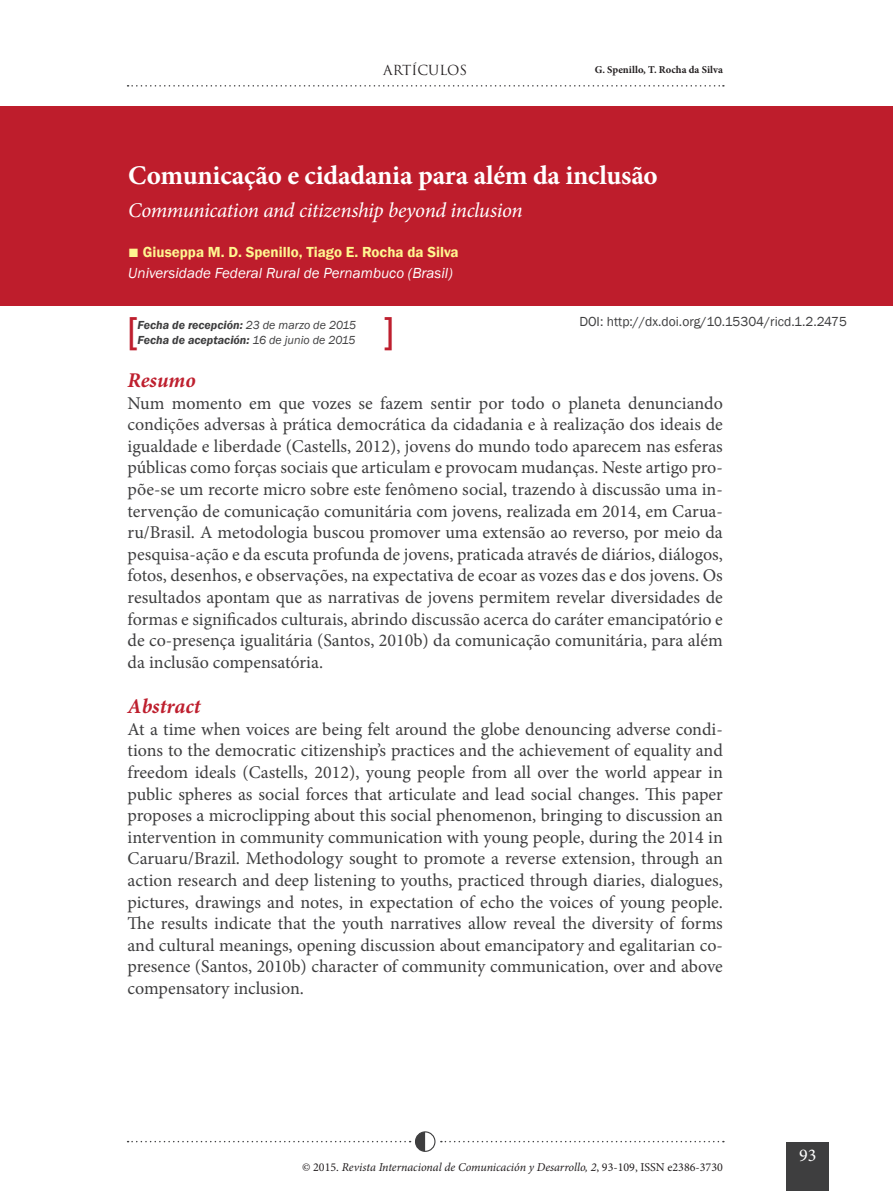
<style>
.page{position:relative;width:893px;height:1191px;background:#fff}
.page>*{position:absolute;margin:0;border:0;box-sizing:border-box;transform-origin:0 0}
.t1{font:36px "Arial";color:#be1f2e}
.t2{font:700 27px "Minion Pro";letter-spacing:-.01em;color:#fff}
.t3{font:italic 21px "Minion Pro";letter-spacing:-.02em;color:#fff}
.t4{font:italic 700 21px "Minion Pro";color:#be1f2e}
.t5{font:18px/21.6px "Minion Pro";color:#3e3e3f;text-align:justify}
.t6{font:18px "Minion Pro";color:#fff}
.t7{font:italic 15px/21.8px "Franklin Gothic";color:#fff}
.t8{font:13.5px "Franklin Gothic";color:#3e3e3f}
.t9{font:13.5px "Trajan Pro";color:#231f20}
.t10{font:italic 12px "Minion Pro";letter-spacing:-.005em;color:#231f20}
.t11{font:italic 600 12px "Franklin Gothic";color:#3e3e3f}
.t12{font:700 10.5px "Minion Pro";color:#231f20}
.s1{font-family:"Century Gothic";font-weight:700;font-size:18px;color:#fff690}
.s2{font-weight:600;font-style:normal;color:#fff690}
.s3{font-weight:400}
.s4{font-style:normal}
</style>
<div class="page">
<div style="left:787px;top:1142px;width:42px;height:49px;background:#3e3e3f"></div>
<div style="left:415px;top:1131px;width:20px;height:20px;border:1px solid #3e3e3f;border-radius:50%"></div>
<svg style="left:128px;top:1131px;width:297px;height:20px"></svg>
<svg style="left:128px;top:85px;width:596px;height:2px"></svg>
<svg style="left:441px;top:1140px;width:283px;height:2px"></svg>
<div style="left:0;top:106px;width:893px;height:199px;background:#be1d2c"></div>
<p class="t9" style="left:383px;top:61px;width:85px">ARTÍCULOS</p>
<p class="t12" style="left:595px;top:62px;width:130px">G. Spenillo, T. Rocha da Silva</p>
<h2 class="t2" style="left:128px;top:156px;width:531px">Comunicação e cidadania para além da inclusão</h2>
<p class="t3" style="left:128px;top:196px;width:396px">Communication and citizenship beyond inclusion</p>
<p class="t7" style="left:128px;top:241px;width:332px"><span class="s1">■</span> <span class="s2">Giuseppa M. D. Spenillo, Tiago E. Rocha da Silva<br></span>Universidade Federal Rural de Pernambuco (Brasil)</p>
<p class="t11" style="left:137px;top:318px;width:220px">Fecha de recepción: <span class="s3">23 de marzo de 2015</span></p>
<p class="t8" style="left:579px;top:313px;width:269px">DOI: http://dx.doi.org/10.15304/ricd.1.2.2475</p>
<h1 class="t1" style="left:128px;top:306px;width:12px">[</h1>
<h1 class="t1" style="left:384px;top:306px;width:12px">]</h1>
<p class="t11" style="left:137px;top:332px;width:220px">Fecha de aceptación: <span class="s3">16 de junio de 2015</span></p>
<p class="t4" style="left:128px;top:365px;width:70px">Resumo</p>
<p class="t5" style="left:128px;top:392px;width:597px">Num momento em que vozes se fazem sentir por todo o planeta denunciando condições adversas à prática democrática da cidadania e à realização dos ideais de igualdade e liberdade (Castells, 2012), jovens do mundo todo aparecem nas esferas públicas como forças sociais que articulam e provocam mudanças. Neste artigo pro&shy;põe-se um recorte micro sobre este fenômeno social, trazendo à discussão uma in&shy;tervenção de comunicação comunitária com jovens, realizada em 2014, em Carua&shy;ru/Brasil. A metodologia buscou promover uma extensão ao reverso, por meio da pesquisa-ação e da escuta profunda de jovens, praticada através de diários, diálogos, fotos, desenhos, e observações, na expectativa de ecoar as vozes das e dos jovens. Os resultados apontam que as narrativas de jovens permitem revelar diversidades de formas e significados culturais, abrindo discussão acerca do caráter emancipatório e de co-presença igualitária (Santos, 2010b) da comunicação comunitária, para além da inclusão compensatória.</p>
<p class="t4" style="left:128px;top:691px;width:75px">Abstract</p>
<p class="t5" style="left:128px;top:718px;width:597px">At a time when voices are being felt around the globe denouncing adverse condi&shy;tions to the democratic citizenship’s practices and the achievement of equality and freedom ideals (Castells, 2012), young people from all over the world appear in public spheres as social forces that articulate and lead social changes. This paper proposes a microclipping about this social phenomenon, bringing to discussion an intervention in community communication with young people, during the 2014 in Caruaru/Brazil. Methodology sought to promote a reverse extension, through an action research and deep listening to youths, practiced through diaries, dialogues, pictures, drawings and notes, in expectation of echo the voices of young people.<br>The results indicate that the youth narratives allow reveal the diversity of forms and cultural meanings, opening discussion about emancipatory and egalitarian co&shy;presence (Santos, 2010b) character of community communication, over and above compensatory inclusion.</p>
<p class="t10" style="left:302px;top:1159px;width:422px"><span class="s4">© 2015.</span> Revista Internacional de Comunicación y Desarrollo, 2<span class="s4">, 93-109, ISSN e2386-3730</span></p>
<p class="t6" style="left:799px;top:1143px;width:19px">93</p>
</div>
